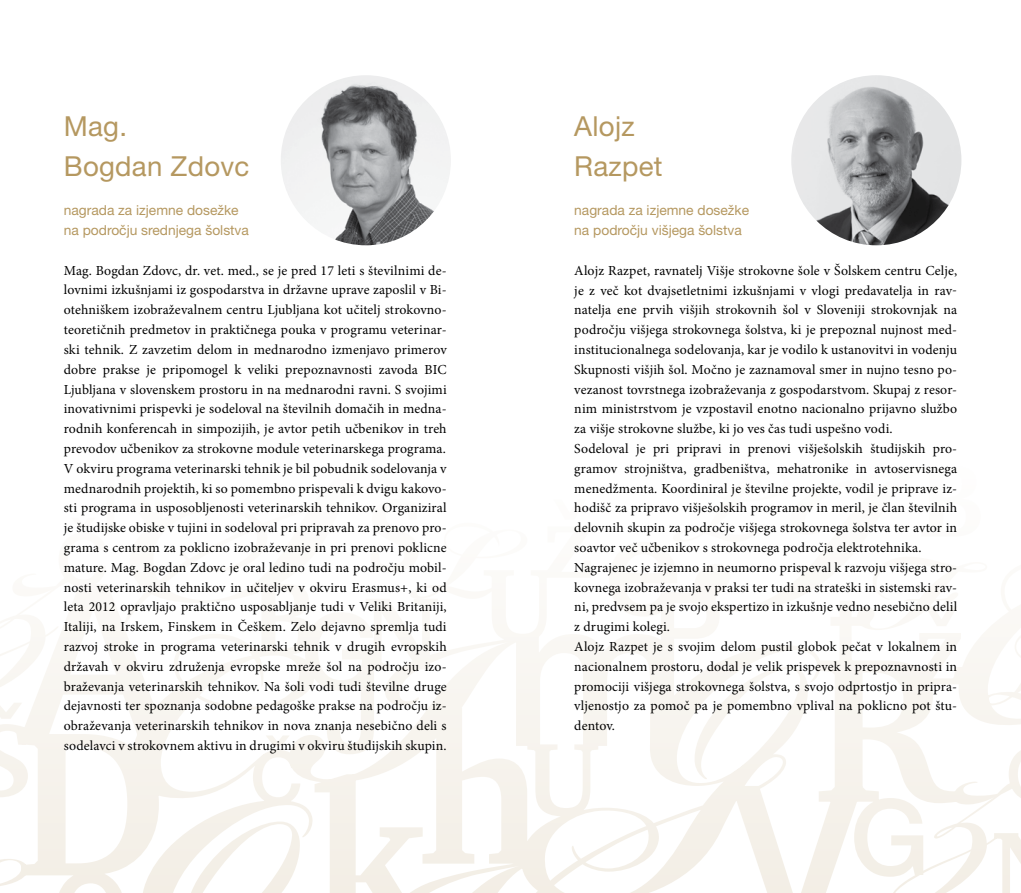
<style>
.page{position:relative;width:1021px;height:893px;background:#fff}
.page>*{position:absolute;margin:0;border:0;box-sizing:border-box;transform-origin:0 0}
.t1{font:27.6px/39.6px "Hel Neue Slo Roman";letter-spacing:.01em;color:#b59860}
.t2{font:13.8px/19.8px "Minion Pro";letter-spacing:.01em;color:#000;text-align:justify}
.t3{font:13.8px/19.8px "Hel Neue Slo Roman";color:#b59860}
</style>
<div class="page">
<svg style="left:0;top:624px;width:1020px;height:269px"></svg>
<img style="left:281px;top:75px;width:170px;height:170px;border-radius:85px">
<img style="left:791px;top:75px;width:170px;height:170px;border-radius:85px">
<h1 class="t1" style="left:64px;top:106px;width:187px">Mag.<br>Bogdan Zdovc</h1>
<p class="t3" style="left:64px;top:200px;width:187px">nagrada za izjemne dosežke na področju srednjega šolstva</p>
<p class="t2" style="left:64px;top:260px;width:384px">Mag. Bogdan Zdovc, dr. vet. med., se je pred 17 leti s številnimi de&shy;lovnimi izkušnjami iz gospodarstva in državne uprave zaposlil v Bi&shy;otehniškem izobraževalnem centru Ljubljana kot učitelj strokovno&shy;teoretičnih predmetov in praktičnega pouka v programu veterinar&shy;ski tehnik. Z zavzetim delom in mednarodno izmenjavo primerov dobre prakse je pripomogel k veliki prepoznavnosti zavoda BIC Ljubljana v slovenskem prostoru in na mednarodni ravni. S svojimi inovativnimi prispevki je sodeloval na številnih domačih in medna&shy;rodnih konferencah in simpozijih, je avtor petih učbenikov in treh prevodov učbenikov za strokovne module veterinarskega programa.<br>V okviru programa veterinarski tehnik je bil pobudnik sodelovanja v mednarodnih projektih, ki so pomembno prispevali k dvigu kakovo&shy;sti programa in usposobljenosti veterinarskih tehnikov. Organiziral je študijske obiske v tujini in sodeloval pri pripravah za prenovo pro&shy;grama s centrom za poklicno izobraževanje in pri prenovi poklicne mature. Mag. Bogdan Zdovc je oral ledino tudi na področju mobil&shy;nosti veterinarskih tehnikov in učiteljev v okviru Erasmus+, ki od leta 2012 opravljajo praktično usposabljanje tudi v Veliki Britaniji, Italiji, na Irskem, Finskem in Češkem. Zelo dejavno spremlja tudi razvoj stroke in programa veterinarski tehnik v drugih evropskih državah v okviru združenja evropske mreže šol na področju izo&shy;braževanja veterinarskih tehnikov. Na šoli vodi tudi številne druge dejavnosti ter spoznanja sodobne pedagoške prakse na področju iz&shy;obraževanja veterinarskih tehnikov in nova znanja nesebično deli s sodelavci v strokovnem aktivu in drugimi v okviru študijskih skupin.</p>
<h1 class="t1" style="left:574px;top:106px;width:90px">Alojz<br>Razpet</h1>
<p class="t3" style="left:574px;top:200px;width:176px">nagrada za izjemne dosežke na področju višjega šolstva</p>
<p class="t2" style="left:574px;top:260px;width:384px;text-align:left">Alojz Razpet, ravnatelj Višje strokovne šole v Šolskem centru Celje, je z več kot dvajsetletnimi izkušnjami v vlogi predavatelja in rav&shy;natelja ene prvih višjih strokovnih šol v Sloveniji strokovnjak na področju višjega strokovnega šolstva, ki je prepoznal nujnost med&shy;institucionalnega sodelovanja, kar je vodilo k ustanovitvi in vodenju Skupnosti višjih šol. Močno je zaznamoval smer in nujno tesno po&shy;vezanost tovrstnega izobraževanja z gospodarstvom. Skupaj z resor&shy;nim ministrstvom je vzpostavil enotno nacionalno prijavno službo za višje strokovne službe, ki jo ves čas tudi uspešno vodi.<br>Sodeloval je pri pripravi in prenovi višješolskih študijskih pro&shy;gramov strojništva, gradbeništva, mehatronike in avtoservisnega menedžmenta. Koordiniral je številne projekte, vodil je priprave iz&shy;hodišč za pripravo višješolskih programov in meril, je član številnih delovnih skupin za področje višjega strokovnega šolstva ter avtor in soavtor več učbenikov s strokovnega področja elektrotehnika.<br>Nagrajenec je izjemno in neumorno prispeval k razvoju višjega stro&shy;kovnega izobraževanja v praksi ter tudi na strateški in sistemski rav&shy;ni, predvsem pa je svojo ekspertizo in izkušnje vedno nesebično delil z drugimi kolegi.<br>Alojz Razpet je s svojim delom pustil globok pečat v lokalnem in nacionalnem prostoru, dodal je velik prispevek k prepoznavnosti in promociji višjega strokovnega šolstva, s svojo odprtostjo in pripra&shy;vljenostjo za pomoč pa je pomembno vplival na poklicno pot štu&shy;dentov.</p>
</div>
